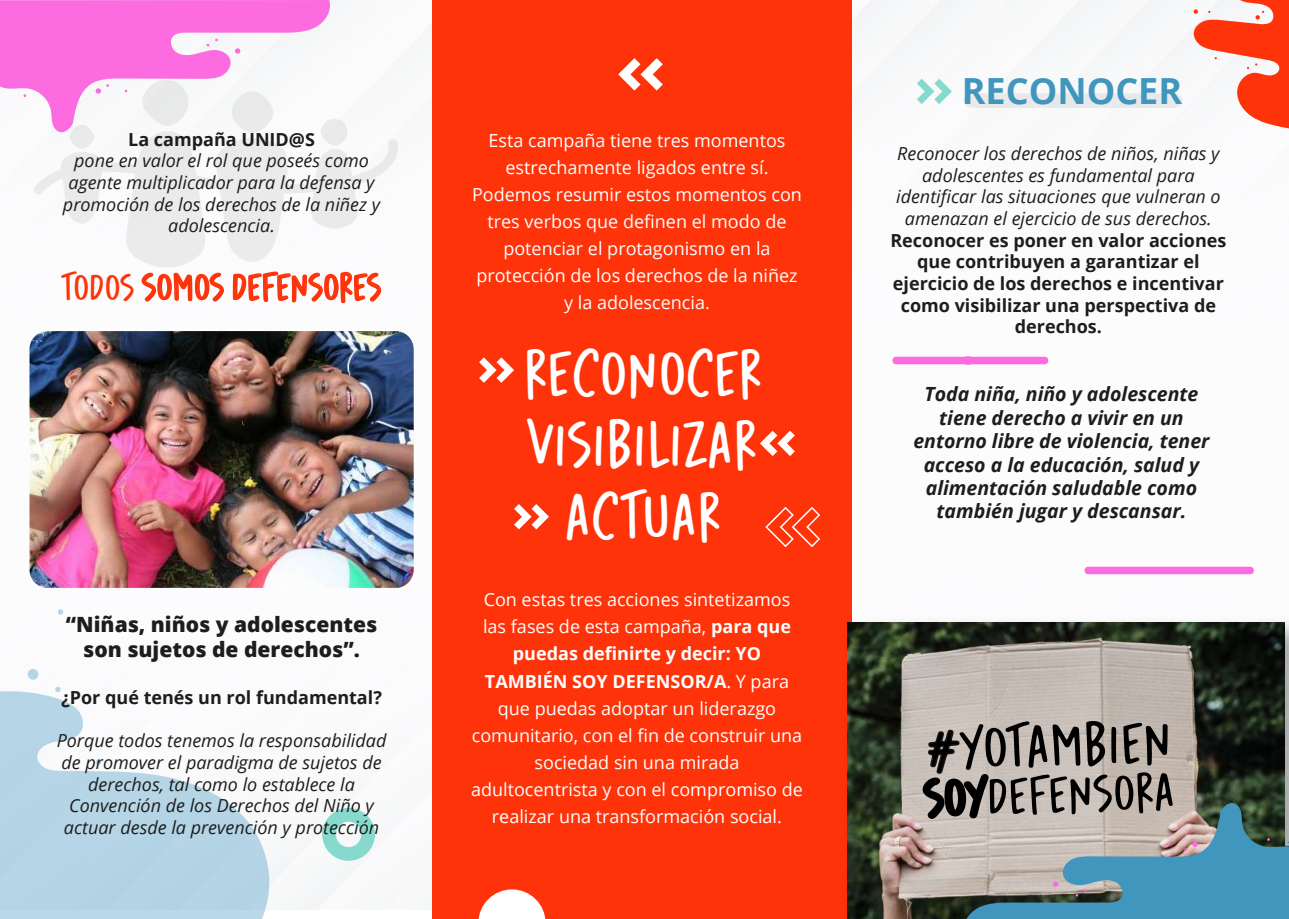
<style>
.page{position:relative;width:1289px;height:919px;background:#fff}
.page>*{position:absolute;margin:0;border:0;box-sizing:border-box;transform-origin:0 0}
.t1{font:47.7px/71.6px "Avocado Cake";color:#fff;text-align:center}
.t2{font:700 36px "Open Sans";color:#4096bc}
.t3{font:27.9px "Avocado Cake";color:#fe330a}
.t4{font:800 21px/25.2px "Open Sans";color:#1d1d1b;text-align:center}
.t5{font:italic 700 19.5px/23.4px "Open Sans";color:#1d1d1b;text-align:center}
.t6{font:18px/27px "Open Sans";color:#fff;text-align:center}
.t7{font:italic 18px/21.6px "Open Sans";color:#1d1d1b;text-align:center}
.t8{font:700 18px/21.6px "Open Sans";color:#1d1d1b;text-align:center}
.s1{font-weight:700}
</style>
<div class="page">
<img style="left:27px;top:0;width:1225px;height:909px">
<svg style="left:34px;top:124px;width:364px;height:144px"></svg>
<div style="left:433px;top:0;width:419px;height:918px;background:#fe330a"></div>
<svg style="left:0;top:690px;width:269px;height:228px;fill:#b6d6e7"></svg>
<div style="left:28px;top:668px;width:10px;height:11px;background:#b6d6e8;border-radius:50%"></div>
<svg style="left:55px;top:686px;width:6px;height:6px"></svg>
<svg style="left:58px;top:609px;width:5px;height:5px"></svg>
<svg style="left:96px;top:759px;width:5px;height:5px"></svg>
<svg style="left:478px;top:889px;width:67px;height:29px"></svg>
<svg style="left:765px;top:506px;width:56px;height:42px"></svg>
<svg style="left:618px;top:58px;width:44px;height:32px"></svg>
<svg style="left:322px;top:807px;width:53px;height:53px"></svg>
<img style="left:847px;top:589px;width:441px;height:329px">
<img style="left:848px;top:622px;width:436px;height:296px">
<img style="left:29px;top:331px;width:384px;height:257px">
<svg style="left:760px;top:430px;width:34px;height:26px"></svg>
<svg style="left:479px;top:357px;width:35px;height:26px"></svg>
<svg style="left:916px;top:79px;width:35px;height:25px"></svg>
<svg style="left:514px;top:504px;width:35px;height:25px"></svg>
<svg style="left:922px;top:721px;width:367px;height:197px;background:#788689"></svg>
<svg style="left:0;top:0;width:347px;height:146px"></svg>
<svg style="left:1193px;top:0;width:95px;height:134px"></svg>
<svg style="left:140px;top:250px;width:85px;height:52px"></svg>
<img style="left:232px;top:270px;width:150px;height:239px">
<svg style="left:891px;top:357px;width:158px;height:7px"></svg>
<svg style="left:1083px;top:566px;width:171px;height:8px"></svg>
<div style="left:963px;top:93px;width:219px;height:15px;background:#e9e9ea"></div>
<p class="t8" style="left:128px;top:128px;width:188px">La campaña UNID@S</p>
<p class="t7" style="left:63px;top:149px;width:319px">pone en valor el rol que poseés como agente multiplicador para la defensa y promoción de los derechos de la niñez y adolescencia.</p>
<h3 class="t3" style="left:62px;top:262px;width:320px">TODOS SOMOS DEFENSORES</h3>
<p class="t4" style="left:66px;top:610px;width:313px">“Niñas, niños y adolescentes son sujetos de derechos”.</p>
<p class="t8" style="left:61px;top:686px;width:322px">¿Por qué tenés un rol fundamental?</p>
<p class="t7" style="left:57px;top:729px;width:331px">Porque todos tenemos la responsabilidad de promover el paradigma de sujetos de derechos, tal como lo establece la Convención de los Derechos del Niño y actuar desde la prevención y protección</p>
<p class="t6" style="left:472px;top:127px;width:331px">Esta campaña tiene tres momentos estrechamente ligados entre sí.<br>Podemos resumir estos momentos con tres verbos que definen el modo de potenciar el protagonismo en la protección de los derechos de la niñez y la adolescencia.</p>
<h1 class="t1" style="left:523px;top:335px;width:240px">RECONOCER<br>VISIBILIZAR<br>ACTUAR</h1>
<p class="t6" style="left:471px;top:586px;width:333px">Con estas tres acciones sintetizamos las fases de esta campaña, <span class="s1">para que puedas definirte y decir: YO TAMBIÉN SOY DEFENSOR/A</span>. Y para que puedas adoptar un liderazgo comunitario, con el fin de construir una sociedad sin una mirada adultocentrista y con el compromiso de realizar una transformación social.</p>
<h2 class="t2" style="left:961px;top:66px;width:222px">RECONOCER</h2>
<p class="t7" style="left:896px;top:142px;width:326px">Reconocer los derechos de niños, niñas y adolescentes es fundamental para identificar las situaciones que vulneran o amenazan el ejercicio de sus derechos.</p>
<p class="t8" style="left:890px;top:229px;width:337px">Reconocer es poner en valor acciones que contribuyen a garantizar el ejercicio de los derechos e incentivar como visibilizar una perspectiva de derechos.</p>
<p class="t5" style="left:913px;top:382px;width:297px">Toda niña, niño y adolescente tiene derecho a vivir en un entorno libre de violencia, tener acceso a la educación, salud y alimentación saludable como también jugar y descansar.</p>
</div>
